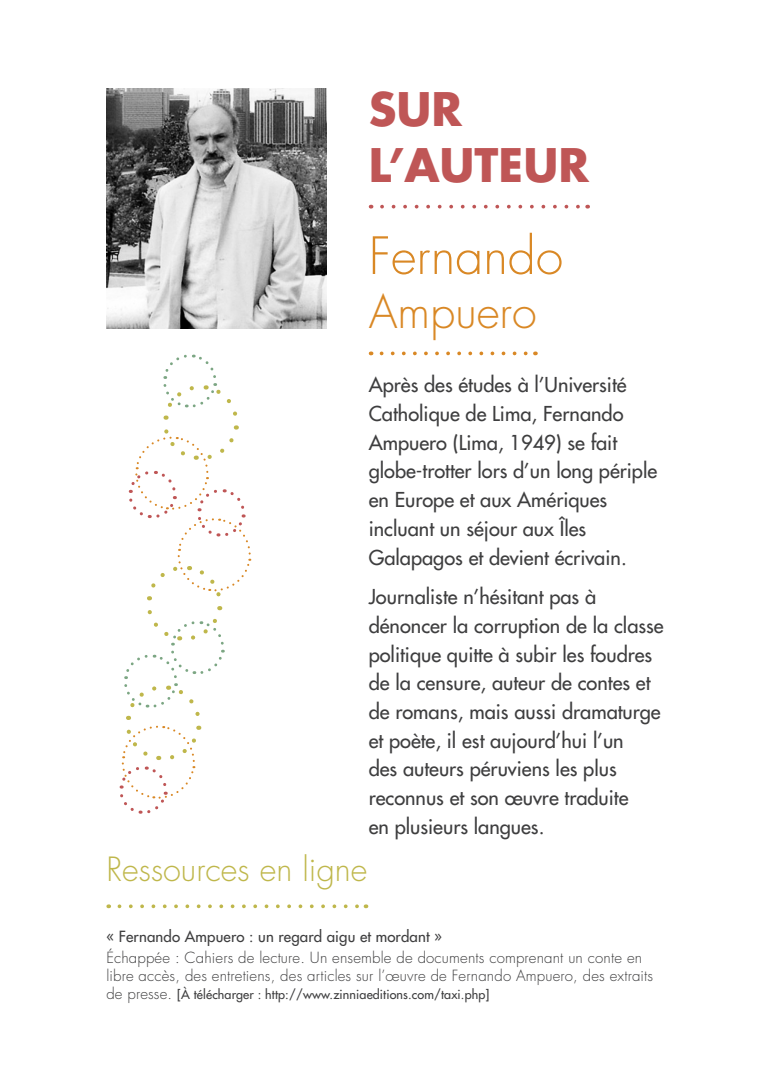
<style>
.page{position:relative;width:780px;height:1088px;background:#fff}
.page>*{position:absolute;margin:0;border:0;box-sizing:border-box;transform-origin:0 0}
.t1{font:300 50px "Futura Std";color:#d98825}
.t2{font:700 45px/55.9px "Futura Std";color:#bf5656}
.t3{font:300 45px "Futura Std";color:#d98825}
.t4{font:300 32.5px "Futura Std";color:#bfb74b}
.t5{font:500 20px/28.8px "Futura Std";color:#3e3e3f}
.t6{font:300 15px/18px "Futura Std";letter-spacing:.01em;color:#3e3e3f}
.t7{font:500 15px "Futura Std";letter-spacing:.01em;color:#3e3e3f}
.t8{font:500 12.5px "Futura Std";letter-spacing:.01em;color:#3e3e3f}
.s1{font-weight:300;font-size:15px}
</style>
<div class="page">
<svg style="left:382px;top:205px;width:198px;height:3px"></svg>
<svg style="left:381px;top:351px;width:147px;height:4px"></svg>
<svg style="left:128px;top:354px;width:124px;height:246px"></svg>
<svg style="left:119px;top:606px;width:106px;height:208px"></svg>
<img style="left:106px;top:89px;width:220px;height:239px">
<svg style="left:119px;top:904px;width:247px;height:4px"></svg>
<h2 class="t2" style="left:369px;top:80px;width:161px">SUR<br>L’AUTEUR</h2>
<h1 class="t1" style="left:369px;top:225px;width:196px">Fernando</h1>
<h2 class="t3" style="left:369px;top:285px;width:169px">Ampuero</h2>
<p class="t5" style="left:369px;top:370px;width:290px">Après des études à l’Université<br>Catholique de Lima, Fernando<br>Ampuero (Lima, 1949) se fait globe-trotter lors d’un long périple en Europe et aux Amériques incluant un séjour aux Îles<br>Galapagos et devient écrivain.</p>
<p class="t5" style="left:369px;top:582px;width:296px">Journaliste n’hésitant pas à dénoncer la corruption de la classe politique quitte à subir les foudres de la censure, auteur de contes et de romans, mais aussi dramaturge et poète, il est aujourd’hui l’un<br>des auteurs péruviens les plus reconnus et son œuvre traduite<br>en plusieurs langues.</p>
<h3 class="t4" style="left:106px;top:850px;width:262px">Ressources en ligne</h3>
<p class="t7" style="left:106px;top:927px;width:337px">« Fernando Ampuero : un regard aigu et mordant »</p>
<p class="t6" style="left:106px;top:949px;width:548px">Échappée : Cahiers de lecture. Un ensemble de documents comprenant un conte en libre accès, des entretiens, des articles sur l’œuvre de Fernando Ampuero, des extraits</p>
<p class="t8" style="left:106px;top:987px;width:384px"><span class="s1">de presse.</span> [À télécharger : http://www.zinniaeditions.com/taxi.php]</p>
</div>
